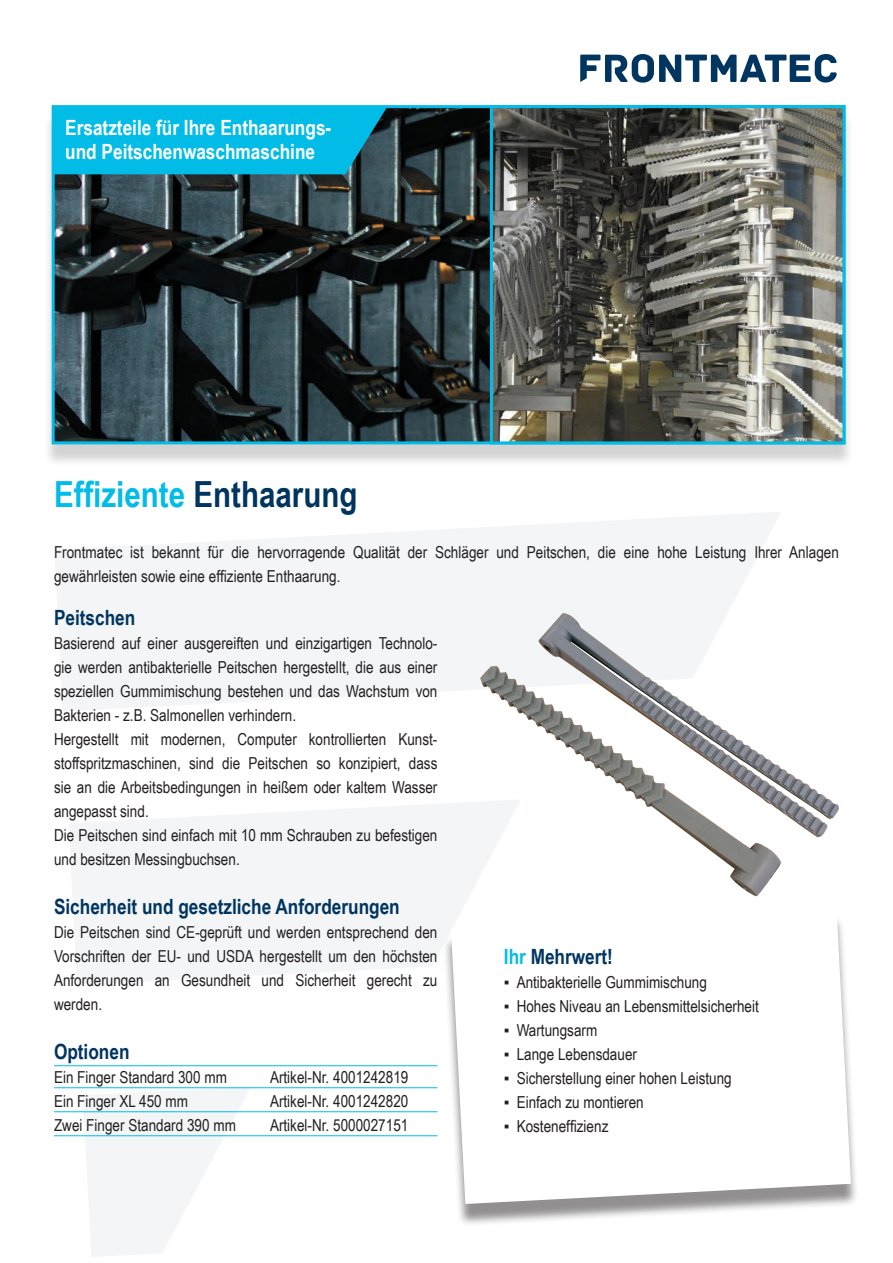
<style>
.page{position:relative;width:893px;height:1263px;background:#fff}
.page>*{position:absolute;margin:0;border:0;box-sizing:border-box;transform-origin:0 0}
.t1{font:700 36px "Arial Narrow";color:#02bce8}
.t2{font:700 21px "Arial Narrow";color:#003560}
.t3{font:700 21px/24px "Arial Narrow";color:#fff}
.t4{font:16.5px/24px "Arial Narrow";color:#231f20}
.s1{color:#003560}
.s2{color:#02bce8}
</style>
<div class="page">
<svg style="left:55px;top:512px;width:726px;height:199px;fill:#f3f5f7"></svg>
<svg style="left:69px;top:800px;width:451px;height:185px;fill:#f3f5f7"></svg>
<svg style="left:83px;top:1088px;width:168px;height:169px"></svg>
<svg style="left:580px;top:54px;width:257px;height:29px"></svg>
<div style="left:43px;top:112px;width:810px;height:356px;background:#231f20;opacity:.2"></div>
<img style="left:56px;top:109px;width:434px;height:331px">
<div style="left:53px;top:106px;width:334px;height:68px;background:#02bce8"></div>
<img style="left:538px;top:613px;width:290px;height:224px">
<img style="left:494px;top:109px;width:347px;height:331px">
<div style="left:490px;top:105px;width:355px;height:339px;border:3px solid #02bce8"></div>
<hr style="left:54px;top:1065px;width:383px;height:1px;background:#02bce8">
<hr style="left:54px;top:1087px;width:383px;height:1px;background:#02bce8">
<hr style="left:54px;top:1111px;width:383px;height:1px;background:#02bce8">
<hr style="left:54px;top:1135px;width:383px;height:1px;background:#02bce8">
<div style="left:443px;top:916px;width:416px;height:311px;background:#231f20;opacity:.5"></div>
<svg style="left:451px;top:909px;width:400px;height:295px"></svg>
<p class="t3" style="left:65px;top:114px;width:268px">Ersatzteile für Ihre Enthaarungs&shy;und Peitschenwaschmaschine</p>
<h1 class="t1" style="left:54px;top:467px;width:305px">Effiziente <span class="s1">Enthaarung</span></h1>
<p class="t4" style="left:54px;top:540px;width:786px">Frontmatec ist bekannt für die hervorragende Qualität der Schläger und Peitschen, die eine hohe Leistung Ihrer Anlagen gewährleisten sowie eine effiziente Enthaarung.</p>
<p class="t2" style="left:54px;top:601px;width:83px">Peitschen</p>
<p class="t4" style="left:54px;top:630px;width:385px">Basierend auf einer ausgereiften und einzigartigen Technolo&shy;gie werden antibakterielle Peitschen hergestellt, die aus einer speziellen Gummimischung bestehen und das Wachstum von Bakterien - z.B. Salmonellen verhindern.<br>Hergestellt mit modernen, Computer kontrollierten Kunst&shy;stoffspritzmaschinen, sind die Peitschen so konzipiert, dass sie an die Arbeitsbedingungen in heißem oder kaltem Wasser angepasst sind.<br>Die Peitschen sind einfach mit 10 mm Schrauben zu befestigen und besitzen Messingbuchsen.</p>
<p class="t2" style="left:54px;top:891px;width:347px">Sicherheit und gesetzliche Anforderungen</p>
<p class="t4" style="left:54px;top:919px;width:385px;text-align:justify">Die Peitschen sind CE-geprüft und werden entsprechend den Vorschriften der EU- und USDA hergestellt um den höchsten Anforderungen an Gesundheit und Sicherheit gerecht zu werden.</p>
<p class="t2" style="left:54px;top:1036px;width:77px">Optionen</p>
<p class="t4" style="left:54px;top:1065px;width:174px">Ein Finger Standard 300 mm</p>
<p class="t4" style="left:270px;top:1065px;width:140px">Artikel-Nr. 4001242819</p>
<p class="t4" style="left:54px;top:1089px;width:136px">Ein Finger XL 450 mm</p>
<p class="t4" style="left:270px;top:1089px;width:140px">Artikel-Nr. 4001242820</p>
<p class="t4" style="left:54px;top:1113px;width:183px">Zwei Finger Standard 390 mm</p>
<p class="t4" style="left:270px;top:1113px;width:140px">Artikel-Nr. 5000027151</p>
<p class="t2" style="left:504px;top:941px;width:111px"><span class="s2">Ihr</span> Mehrwert!</p>
<p class="t4" style="left:504px;top:970px;width:204px">▪ Antibakterielle Gummimischung</p>
<p class="t4" style="left:504px;top:994px;width:256px">▪ Hohes Niveau an Lebensmittelsicherheit</p>
<p class="t4" style="left:504px;top:1018px;width:95px">▪ Wartungsarm</p>
<p class="t4" style="left:504px;top:1042px;width:135px">▪ Lange Lebensdauer</p>
<p class="t4" style="left:504px;top:1066px;width:229px">▪ Sicherstellung einer hohen Leistung</p>
<p class="t4" style="left:504px;top:1090px;width:141px">▪ Einfach zu montieren</p>
<p class="t4" style="left:504px;top:1114px;width:106px">▪ Kosteneffizienz</p>
</div>
